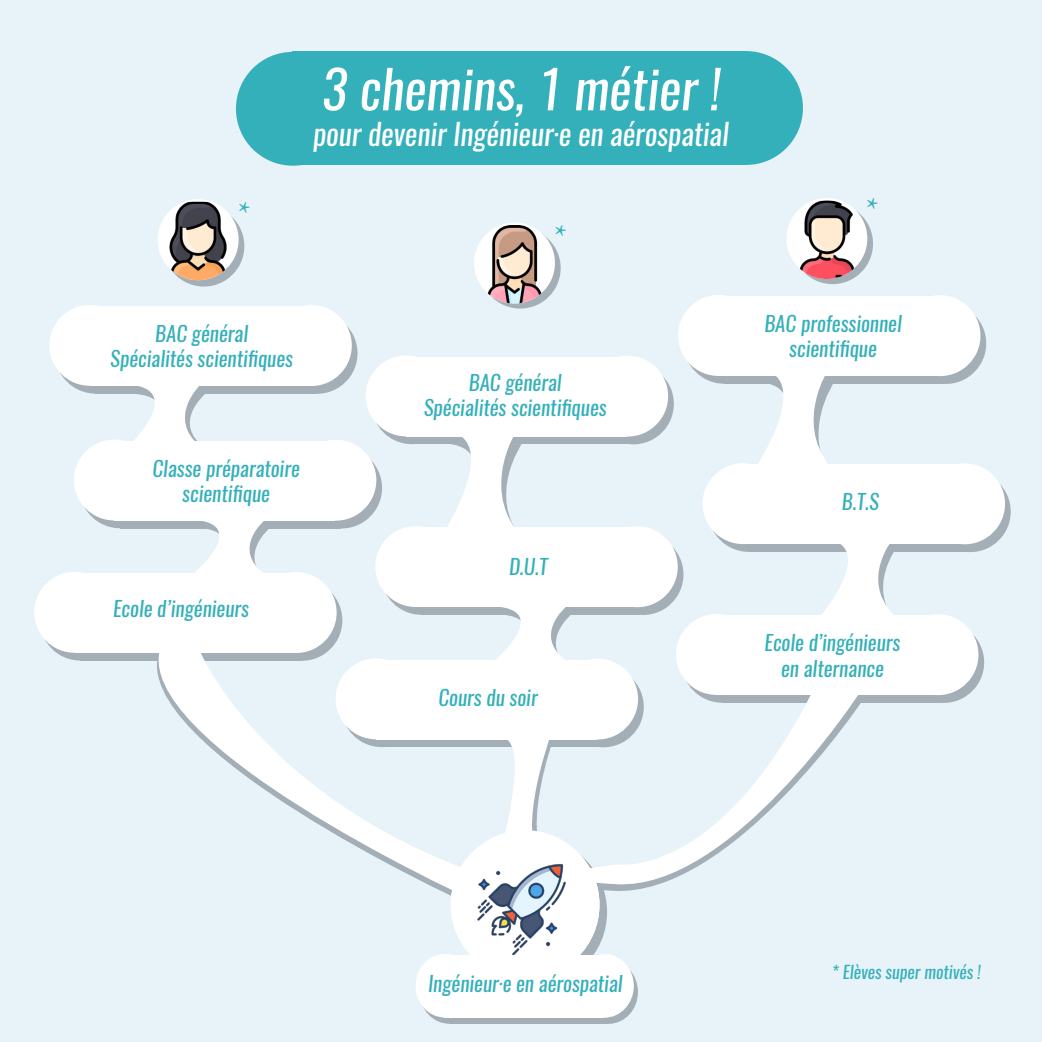
<style>
.page{position:relative;width:1042px;height:1042px;background:#e7f3f9}
.page>*{position:absolute;margin:0;border:0;box-sizing:border-box;transform-origin:0 0}
.t1{font:italic 52.5px "Oswald";color:#fff}
.t2{font:31.5px "Minion Pro";color:#34b0ba}
.t3{font:italic 29.75px "Oswald";color:#fff}
.t4{font:italic 21px "Oswald";color:#34b0ba}
.t5{font:italic 17.5px "Oswald";color:#34b0ba}
</style>
<div class="page">
<div style="left:689px;top:51px;width:114px;height:114px;background:#34b0ba;border-radius:50%"></div>
<div style="left:236px;top:52px;width:114px;height:114px;background:#34b0ba;border-radius:50%"></div>
<div style="left:293px;top:51px;width:453px;height:114px;background:#34b0ba"></div>
<div style="left:96px;top:314px;width:220px;height:79px;background:#a4aeb6"></div>
<div style="left:277px;top:313px;width:80px;height:81px;background:#a4aeb6;border-radius:50%"></div>
<div style="left:55px;top:313px;width:81px;height:80px;background:#a4aeb6;border-radius:50%"></div>
<div style="left:90px;top:306px;width:220px;height:80px;background:#fff"></div>
<div style="left:271px;top:305px;width:81px;height:81px;background:#fff;border-radius:50%"></div>
<div style="left:49px;top:305px;width:81px;height:81px;background:#fff;border-radius:50%"></div>
<div style="left:163px;top:206px;width:81px;height:80px;background:#a4aeb6;border-radius:50%"></div>
<img style="left:158px;top:202px;width:81px;height:78px">
<svg style="left:128px;top:386px;width:112px;height:55px"></svg>
<div style="left:120px;top:449px;width:221px;height:79px;background:#a4aeb6"></div>
<div style="left:301px;top:447px;width:81px;height:81px;background:#a4aeb6;border-radius:50%"></div>
<svg style="left:80px;top:447px;width:80px;height:81px"></svg>
<div style="left:114px;top:441px;width:221px;height:79px;background:#fff"></div>
<div style="left:295px;top:440px;width:81px;height:81px;background:#fff;border-radius:50%"></div>
<div style="left:74px;top:439px;width:81px;height:81px;background:#fff;border-radius:50%"></div>
<svg style="left:193px;top:520px;width:112px;height:33px"></svg>
<div style="left:40px;top:580px;width:81px;height:80px;background:#a4aeb6;border-radius:50%"></div>
<div style="left:75px;top:573px;width:220px;height:80px;background:#fff"></div>
<div style="left:34px;top:572px;width:81px;height:81px;background:#fff;border-radius:50%"></div>
<div style="left:412px;top:365px;width:220px;height:79px;background:#a4aeb6"></div>
<div style="left:593px;top:363px;width:81px;height:81px;background:#a4aeb6;border-radius:50%"></div>
<svg style="left:371px;top:363px;width:81px;height:81px"></svg>
<div style="left:406px;top:357px;width:221px;height:79px;background:#fff"></div>
<div style="left:587px;top:356px;width:81px;height:80px;background:#fff;border-radius:50%"></div>
<div style="left:366px;top:355px;width:80px;height:81px;background:#fff;border-radius:50%"></div>
<div style="left:480px;top:228px;width:81px;height:81px;background:#a4aeb6;border-radius:50%"></div>
<img style="left:474px;top:225px;width:81px;height:78px">
<svg style="left:444px;top:436px;width:112px;height:91px"></svg>
<div style="left:602px;top:534px;width:81px;height:81px;background:#a4aeb6;border-radius:50%"></div>
<div style="left:416px;top:527px;width:220px;height:80px;background:#fff"></div>
<div style="left:597px;top:526px;width:81px;height:81px;background:#fff;border-radius:50%"></div>
<div style="left:375px;top:526px;width:81px;height:81px;background:#fff;border-radius:50%"></div>
<svg style="left:494px;top:607px;width:112px;height:53px"></svg>
<div style="left:376px;top:660px;width:221px;height:79px;background:#fff"></div>
<div style="left:557px;top:658px;width:81px;height:81px;background:#fff;border-radius:50%"></div>
<div style="left:724px;top:304px;width:221px;height:80px;background:#a4aeb6"></div>
<div style="left:905px;top:303px;width:81px;height:81px;background:#a4aeb6;border-radius:50%"></div>
<div style="left:684px;top:303px;width:80px;height:81px;background:#a4aeb6;border-radius:50%"></div>
<div style="left:718px;top:296px;width:221px;height:80px;background:#fff"></div>
<div style="left:899px;top:295px;width:81px;height:81px;background:#fff;border-radius:50%"></div>
<div style="left:678px;top:295px;width:81px;height:81px;background:#fff;border-radius:50%"></div>
<div style="left:792px;top:203px;width:81px;height:81px;background:#a4aeb6;border-radius:50%"></div>
<img style="left:786px;top:201px;width:81px;height:78px">
<svg style="left:757px;top:376px;width:112px;height:89px"></svg>
<div style="left:749px;top:472px;width:220px;height:80px;background:#a4aeb6"></div>
<div style="left:930px;top:471px;width:80px;height:81px;background:#a4aeb6;border-radius:50%"></div>
<div style="left:708px;top:471px;width:81px;height:81px;background:#a4aeb6;border-radius:50%"></div>
<div style="left:743px;top:465px;width:220px;height:79px;background:#fff"></div>
<div style="left:924px;top:463px;width:81px;height:81px;background:#fff;border-radius:50%"></div>
<div style="left:702px;top:463px;width:81px;height:81px;background:#fff;border-radius:50%"></div>
<svg style="left:822px;top:544px;width:72px;height:71px"></svg>
<svg style="left:130px;top:553px;width:350px;height:342px"></svg>
<div style="left:722px;top:623px;width:221px;height:80px;background:#a4aeb6"></div>
<div style="left:903px;top:622px;width:81px;height:81px;background:#a4aeb6;border-radius:50%"></div>
<div style="left:716px;top:615px;width:221px;height:80px;background:#fff"></div>
<div style="left:897px;top:614px;width:81px;height:81px;background:#fff;border-radius:50%"></div>
<div style="left:676px;top:614px;width:81px;height:81px;background:#fff;border-radius:50%"></div>
<div style="left:458px;top:837px;width:149px;height:149px;background:#a4aeb6;border-radius:50%"></div>
<div style="left:451px;top:830px;width:148px;height:149px;background:#fff;border-radius:74px"></div>
<img style="left:477px;top:864px;width:88px;height:91px">
<svg style="left:454px;top:1017px;width:146px;height:6px"></svg>
<div style="left:579px;top:960px;width:59px;height:64px;background:#a4aeb6;border-radius:50%"></div>
<svg style="left:420px;top:960px;width:58px;height:63px"></svg>
<div style="left:445px;top:955px;width:159px;height:62px;background:#fff"></div>
<div style="left:575px;top:954px;width:59px;height:63px;background:#fff;border-radius:50%"></div>
<div style="left:415px;top:954px;width:59px;height:63px;background:#fff;border-radius:50%"></div>
<svg style="left:502px;top:690px;width:357px;height:200px"></svg>
<p class="t2" style="left:238px;top:192px;width:14px">*</p>
<p class="t1" style="left:321px;top:53px;width:400px">3 chemins, 1 métier !</p>
<p class="t3" style="left:313px;top:113px;width:417px">pour devenir Ingénieur·e en aérospatial</p>
<p class="t2" style="left:554px;top:215px;width:14px">*</p>
<p class="t4" style="left:155px;top:319px;width:94px">BAC général</p>
<p class="t4" style="left:110px;top:344px;width:184px">Spécialités scientifiques</p>
<p class="t4" style="left:152px;top:454px;width:149px">Classe préparatoire</p>
<p class="t4" style="left:182px;top:479px;width:89px">scientifique</p>
<p class="t4" style="left:113px;top:594px;width:137px">Ecole d’ingénieurs</p>
<p class="t4" style="left:469px;top:368px;width:94px">BAC général</p>
<p class="t4" style="left:424px;top:393px;width:184px">Spécialités scientifiques</p>
<p class="t4" style="left:509px;top:552px;width:40px">D.U.T</p>
<p class="t4" style="left:438px;top:682px;width:101px">Cours du soir</p>
<p class="t2" style="left:866px;top:187px;width:14px">*</p>
<p class="t4" style="left:764px;top:308px;width:139px">BAC professionnel</p>
<p class="t4" style="left:789px;top:334px;width:89px">scientifique</p>
<p class="t4" style="left:842px;top:487px;width:39px">B.T.S</p>
<p class="t4" style="left:764px;top:628px;width:137px">Ecole d’ingénieurs</p>
<p class="t4" style="left:781px;top:653px;width:104px">en alternance</p>
<p class="t4" style="left:428px;top:969px;width:196px">Ingénieur·e en aérospatial</p>
<p class="t5" style="left:832px;top:959px;width:150px">* Elèves super motivés !</p>
</div>
